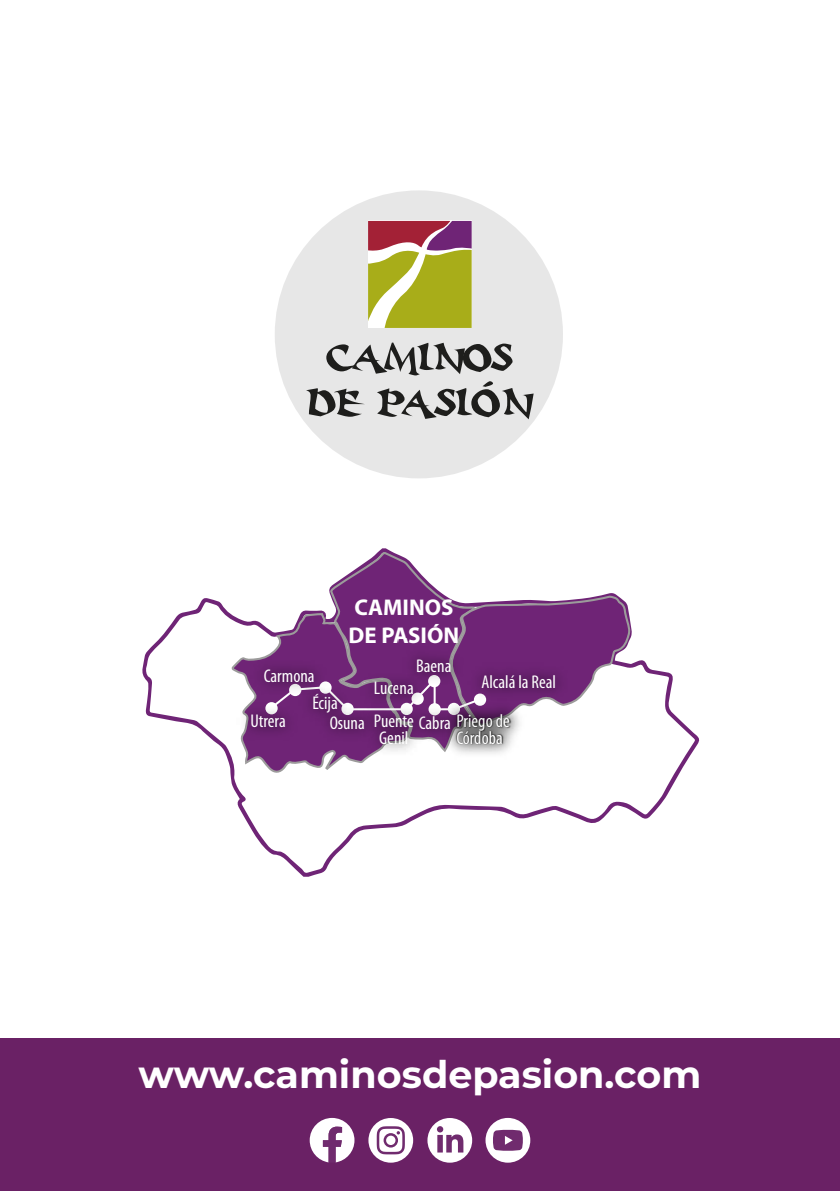
<style>
.page{position:relative;width:840px;height:1191px;background:#fff}
.page>*{position:absolute;margin:0;border:0;box-sizing:border-box;transform-origin:0 0}
.t1{font:700 38px "Montserrat";color:#fff}
.t2{font:700 22.8px/27.4px "Myriad Pro";color:#fff}
.t3{font:condensed 18.4px/39.6px "Myriad Pro";color:#fff}
</style>
<div class="page">
<div style="left:0;top:1038px;width:839px;height:153px;background:#6a2165"></div>
<div style="left:274px;top:190px;width:288px;height:288px;background:#e7e7e7;border-radius:50%"></div>
<svg style="left:368px;top:221px;width:103px;height:107px;background:#b19a4e"></svg>
<svg style="left:326px;top:342px;width:186px;height:33px"></svg>
<svg style="left:306px;top:388px;width:59px;height:29px"></svg>
<svg style="left:377px;top:381px;width:156px;height:38px"></svg>
<svg style="left:142px;top:548px;width:557px;height:328px"></svg>
<svg style="left:229px;top:550px;width:402px;height:225px"></svg>
<img style="left:463px;top:654px;width:111px;height:56px">
<img style="left:438px;top:695px;width:91px;height:71px">
<img style="left:469px;top:710px;width:43px;height:41px">
<img style="left:432px;top:696px;width:37px;height:56px">
<img style="left:356px;top:661px;width:42px;height:33px">
<img style="left:398px;top:638px;width:71px;height:56px">
<img style="left:355px;top:694px;width:77px;height:72px">
<img style="left:311px;top:695px;width:72px;height:56px">
<img style="left:304px;top:675px;width:51px;height:56px">
<img style="left:245px;top:648px;width:87px;height:56px">
<img style="left:232px;top:694px;width:72px;height:56px">
<svg style="left:309px;top:1118px;width:45px;height:44px"></svg>
<div style="left:485px;top:1118px;width:45px;height:44px;background:#fff;border-radius:50%"></div>
<svg style="left:493px;top:1129px;width:29px;height:21px"></svg>
<div style="left:427px;top:1118px;width:45px;height:44px;background:#fff;border-radius:50%"></div>
<svg style="left:437px;top:1134px;width:26px;height:18px"></svg>
<svg style="left:436px;top:1126px;width:7px;height:6px"></svg>
<div style="left:368px;top:1118px;width:45px;height:44px;background:#fff;border-radius:50%"></div>
<svg style="left:376px;top:1126px;width:28px;height:28px"></svg>
<p class="t2" style="left:348px;top:593px;width:112px">CAMINOS<br>DE PASIÓN</p>
<p class="t3" style="left:456px;top:662px;width:101px;text-indent:25px">Alcalá la Real<br>Priego de</p>
<p class="t3" style="left:456px;top:718px;width:48px">Córdoba</p>
<p class="t3" style="left:416px;top:646px;width:37px">Baena</p>
<p class="t3" style="left:264px;top:655px;width:52px">Carmona</p>
<p class="t3" style="left:250px;top:701px;width:37px">Utrera</p>
<p class="t3" style="left:374px;top:668px;width:41px">Lucena</p>
<p class="t3" style="left:312px;top:682px;width:27px">Écija</p>
<p class="t3" style="left:373px;top:713px;width:41px;line-height:16.4px">Puente<br>Genil</p>
<p class="t3" style="left:329px;top:702px;width:37px">Osuna</p>
<p class="t3" style="left:418px;top:703px;width:34px">Cabra</p>
<h1 class="t1" style="left:139px;top:1047px;width:564px">www.caminosdepasion.com</h1>
</div>
